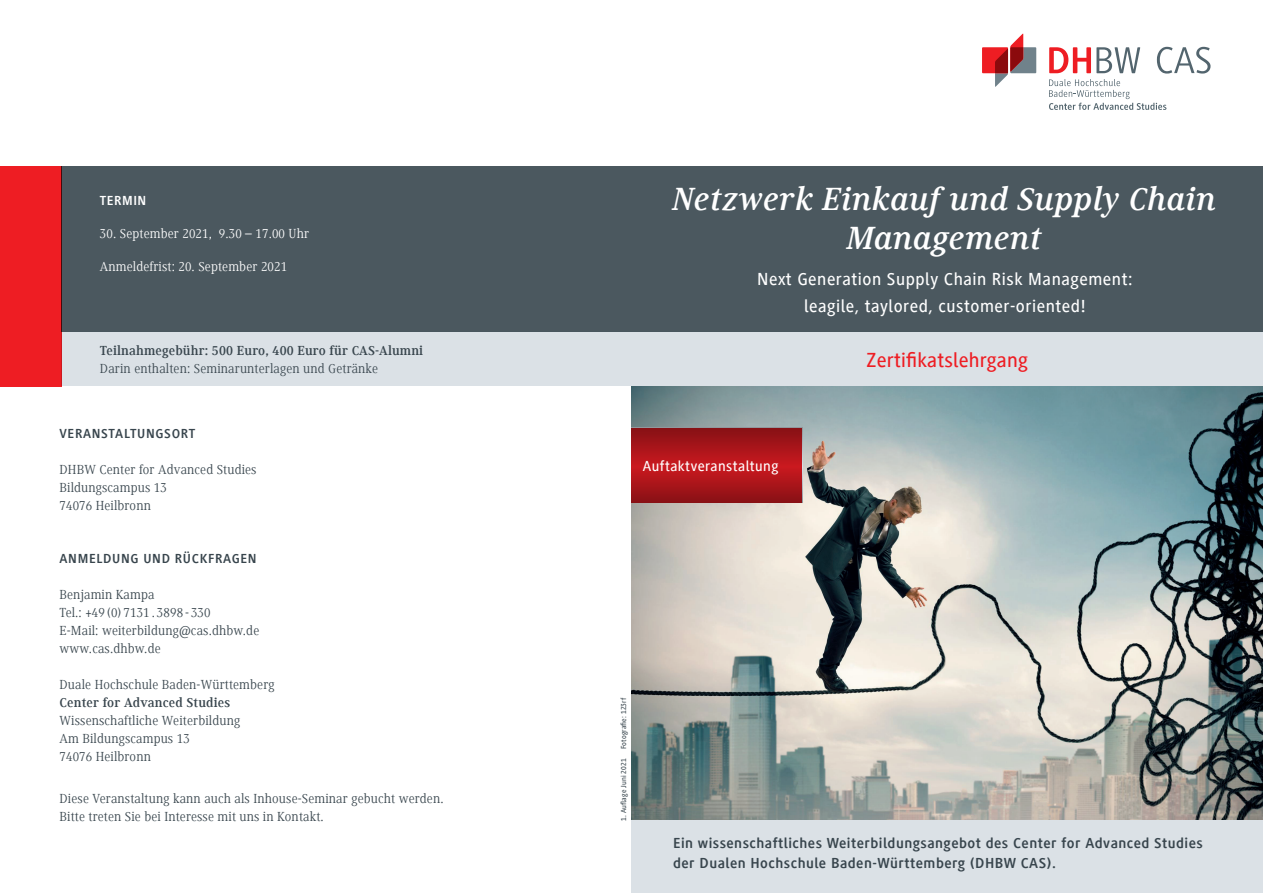
<style>
.page{position:relative;width:1263px;height:893px;background:#fff}
.page>*{position:absolute;margin:0;border:0;box-sizing:border-box;transform-origin:0 0}
.t1{font:italic 700 33px/39px "Generis Serif Com";letter-spacing:.01em;color:#fff;text-align:center}
.t2{font:500 21px "Generis Sans Com";letter-spacing:.01em;color:#ee1d23}
.t3{font:500 18px/27px "Generis Sans Com";letter-spacing:.03em;color:#fff;text-align:center}
.t4{font:700 15px/19.5px "Generis Simple Com";letter-spacing:.03em;color:#38454d}
.t5{font:500 15px "Generis Sans Com";letter-spacing:.03em;color:#fff}
.t6{font:13.5px/18px "Generis Serif Com";letter-spacing:.01em;color:#38454d}
.t7{font:700 13.5px "Generis Serif Com";letter-spacing:.01em;color:#38454d}
.t8{font:13.5px "Generis Serif Com";letter-spacing:.01em;color:#fff}
.t9{font:700 13.5px "Generis Sans Com";letter-spacing:.05em;color:#38454d}
.t10{font:700 13.5px "Generis Sans Com";letter-spacing:.04em;color:#fff}
.t11{font:500 7.5px "Generis Sans Com";letter-spacing:.01em;color:#38454d}
</style>
<div class="page">
<div style="left:62px;top:332px;width:1201px;height:54px;background:#dbe1e6"></div>
<div style="left:982px;top:47px;width:26px;height:26px;background:#ee1d23"></div>
<svg style="left:995px;top:34px;width:41px;height:53px"></svg>
<svg style="left:1049px;top:47px;width:161px;height:63px"></svg>
<div style="left:62px;top:166px;width:1201px;height:166px;background:#4b585f"></div>
<img style="left:631px;top:386px;width:632px;height:435px">
<svg style="left:631px;top:428px;width:171px;height:74px;background:#a8141a"></svg>
<div style="left:0;top:166px;width:62px;height:220px;background:#ee1d23"></div>
<div style="left:631px;top:821px;width:632px;height:72px;background:#dbe1e6"></div>
<p class="t10" style="left:100px;top:193px;width:48px">TERMIN</p>
<p class="t8" style="left:100px;top:226px;width:211px">30. September 2021, 9.30 – 17.00 Uhr</p>
<p class="t8" style="left:100px;top:259px;width:189px">Anmeldefrist: 20. September 2021</p>
<p class="t7" style="left:100px;top:343px;width:325px">Teilnahmegebühr: 500 Euro, 400 Euro für CAS-Alumni</p>
<p class="t6" style="left:100px;top:359px;width:280px">Darin enthalten: Seminarunterlagen und Getränke</p>
<p class="t9" style="left:60px;top:426px;width:137px">VERANSTALTUNGSORT</p>
<p class="t6" style="left:60px;top:461px;width:199px">DHBW Center for Advanced Studies<br>Bildungscampus 13<br>74076 Heilbronn</p>
<p class="t9" style="left:60px;top:551px;width:199px">ANMELDUNG UND RÜCKFRAGEN</p>
<p class="t6" style="left:60px;top:585px;width:201px">Benjamin Kampa<br>Tel.: +49 (0) 7131 . 3898 - 330<br>E-Mail: weiterbildung@cas.dhbw.de www.cas.dhbw.de</p>
<p class="t6" style="left:60px;top:675px;width:217px">Duale Hochschule Baden-Württemberg</p>
<p class="t7" style="left:60px;top:695px;width:172px">Center for Advanced Studies</p>
<p class="t6" style="left:60px;top:711px;width:182px">Wissenschaftliche Weiterbildung<br>Am Bildungscampus 13<br>74076 Heilbronn</p>
<p class="t6" style="left:60px;top:789px;width:386px">Diese Veranstaltung kann auch als Inhouse-Seminar gebucht werden.<br>Bitte treten Sie bei Interesse mit uns in Kontakt.</p>
<h1 class="t1" style="left:673px;top:180px;width:545px">Netzwerk Einkauf und Supply Chain<br>Management</h1>
<h3 class="t3" style="left:757px;top:265px;width:377px">Next Generation Supply Chain Risk Management: leagile, taylored, customer-oriented!</h3>
<h2 class="t2" style="left:866px;top:348px;width:163px">Zertifikatslehrgang</h2>
<p class="t5" style="left:643px;top:457px;width:137px">Auftaktveranstaltung</p>
<p class="t11" style="left:620px;top:749px;width:53px;rotate:-90deg">Fotografie: 123rf</p>
<p class="t11" style="left:620px;top:821px;width:64px;rotate:-90deg">1. Auflage Juni 2021</p>
<p class="t4" style="left:673px;top:834px;width:531px">Ein wissenschaftliches Weiterbildungsangebot des Center for Advanced Studies der Dualen Hochschule Baden-Württemberg (DHBW CAS).</p>
</div>
